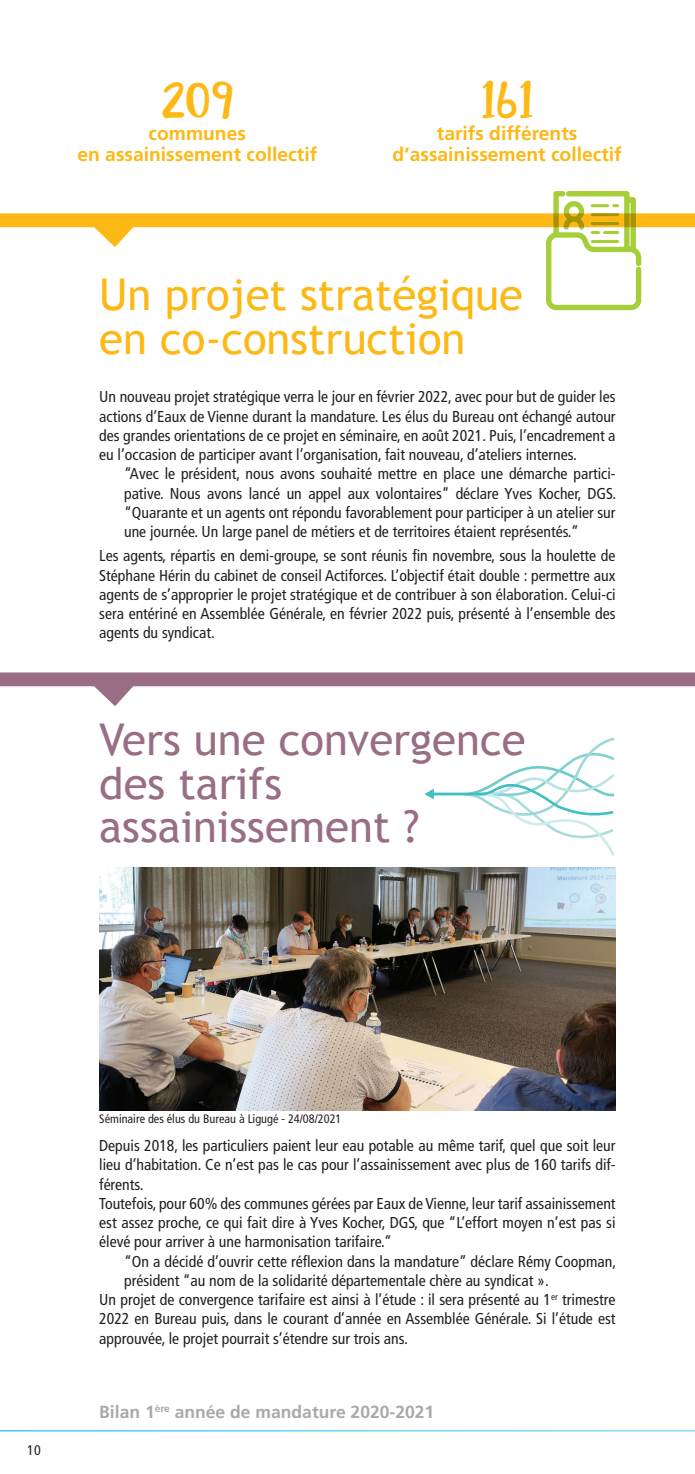
<style>
.page{position:relative;width:695px;height:1474px;background:#fff}
.page>*{position:absolute;margin:0;border:0;box-sizing:border-box;transform-origin:0 0}
.t1{font:43.75px/43.8px "Trebuchet MS";color:#996e84}
.t2{font:43.75px/43.8px "Trebuchet MS";color:#fcb814}
.t3{font:43.75px "Lilly Belle";color:#fcb814}
.t4{font:700 19.25px/21px "Frutiger";color:#fcb814;text-align:center}
.t5{font:700 17.5px "Frutiger";color:#a8a9ad}
.t6{font:condensed 15.75px/19.2px "Frutiger";color:#231f20;text-align:justify}
.t7{font:condensed 14px "Frutiger";color:#231f20}
.t8{font:condensed 12.25px "Frutiger";color:#231f20}
</style>
<div class="page">
<svg style="left:0;top:1430px;width:694px;height:2px"></svg>
<img style="left:99px;top:867px;width:516px;height:243px">
<svg style="left:424px;top:737px;width:190px;height:119px"></svg>
<svg style="left:0;top:672px;width:694px;height:34px"></svg>
<svg style="left:0;top:191px;width:694px;height:120px"></svg>
<hr style="left:590px;top:213px;width:29px;height:3px;background:#a6ce39;border-radius:2px">
<hr style="left:590px;top:222px;width:29px;height:3px;background:#a6ce39;border-radius:2px">
<h1 class="t3" style="left:160px;top:70px;width:75px">209</h1>
<p class="t4" style="left:77px;top:123px;width:241px">communes<br>en assainissement collectif</p>
<h1 class="t3" style="left:481px;top:70px;width:53px">161</h1>
<p class="t4" style="left:392px;top:123px;width:230px">tarifs différents d’assainissement collectif</p>
<h1 class="t2" style="left:99px;top:273px;width:425px">Un projet stratégique en co-construction</h1>
<p class="t6" style="left:99px;top:387px;width:517px">Un nouveau projet stratégique verra le jour en février 2022, avec pour but de guider les actions d’Eaux de Vienne durant la mandature. Les élus du Bureau ont échangé autour des grandes orientations de ce projet en séminaire, en août 2021. Puis, l’encadrement a eu l’occasion de participer avant l’organisation, fait nouveau, d’ateliers internes.</p>
<p class="t6" style="left:124px;top:464px;width:493px">“Avec le président, nous avons souhaité mettre en place une démarche partici&shy;pative. Nous avons lancé un appel aux volontaires” déclare Yves Kocher, DGS. “Quarante et un agents ont répondu favorablement pour participer à un atelier sur une journée. Un large panel de métiers et de territoires étaient représentés.”</p>
<p class="t6" style="left:99px;top:546px;width:517px">Les agents, répartis en demi-groupe, se sont réunis fin novembre, sous la houlette de Stéphane Hérin du cabinet de conseil Actiforces. L’objectif était double : permettre aux agents de s’approprier le projet stratégique et de contribuer à son élaboration. Celui-ci sera entériné en Assemblée Générale, en février 2022 puis, présenté à l’ensemble des agents du syndicat.</p>
<h1 class="t1" style="left:99px;top:718px;width:427px">Vers une convergence des tarifs assainissement ?</h1>
<p class="t7" style="left:27px;top:1441px;width:15px">10</p>
<p class="t8" style="left:99px;top:1111px;width:243px">Séminaire des élus du Bureau à Ligugé - 24/08/2021</p>
<p class="t6" style="left:99px;top:1136px;width:517px;text-align:left">Depuis 2018, les particuliers paient leur eau potable au même tarif, quel que soit leur lieu d’habitation. Ce n’est pas le cas pour l’assainissement avec plus de 160 tarifs dif&shy;férents.<br>Toutefois, pour 60% des communes gérées par Eaux de Vienne, leur tarif assainissement est assez proche, ce qui fait dire à Yves Kocher, DGS, que “L’effort moyen n’est pas si élevé pour arriver à une harmonisation tarifaire.”</p>
<p class="t6" style="left:124px;top:1251px;width:493px">“On a décidé d’ouvrir cette réflexion dans la mandature” déclare Rémy Coopman,</p>
<p class="t6" style="left:124px;top:1270px;width:426px">président “au nom de la solidarité départementale chère au syndicat ».</p>
<p class="t6" style="left:99px;top:1290px;width:517px">Un projet de convergence tarifaire est ainsi à l’étude : il sera présenté au 1<sup>er</sup> trimestre</p>
<p class="t6" style="left:99px;top:1309px;width:517px">2022 en Bureau puis, dans le courant d’année en Assemblée Générale. Si l’étude est</p>
<p class="t6" style="left:99px;top:1328px;width:310px">approuvée, le projet pourrait s’étendre sur trois ans.</p>
<p class="t5" style="left:99px;top:1401px;width:336px">Bilan 1<sup>ère</sup> année de mandature 2020-2021</p>
</div>
